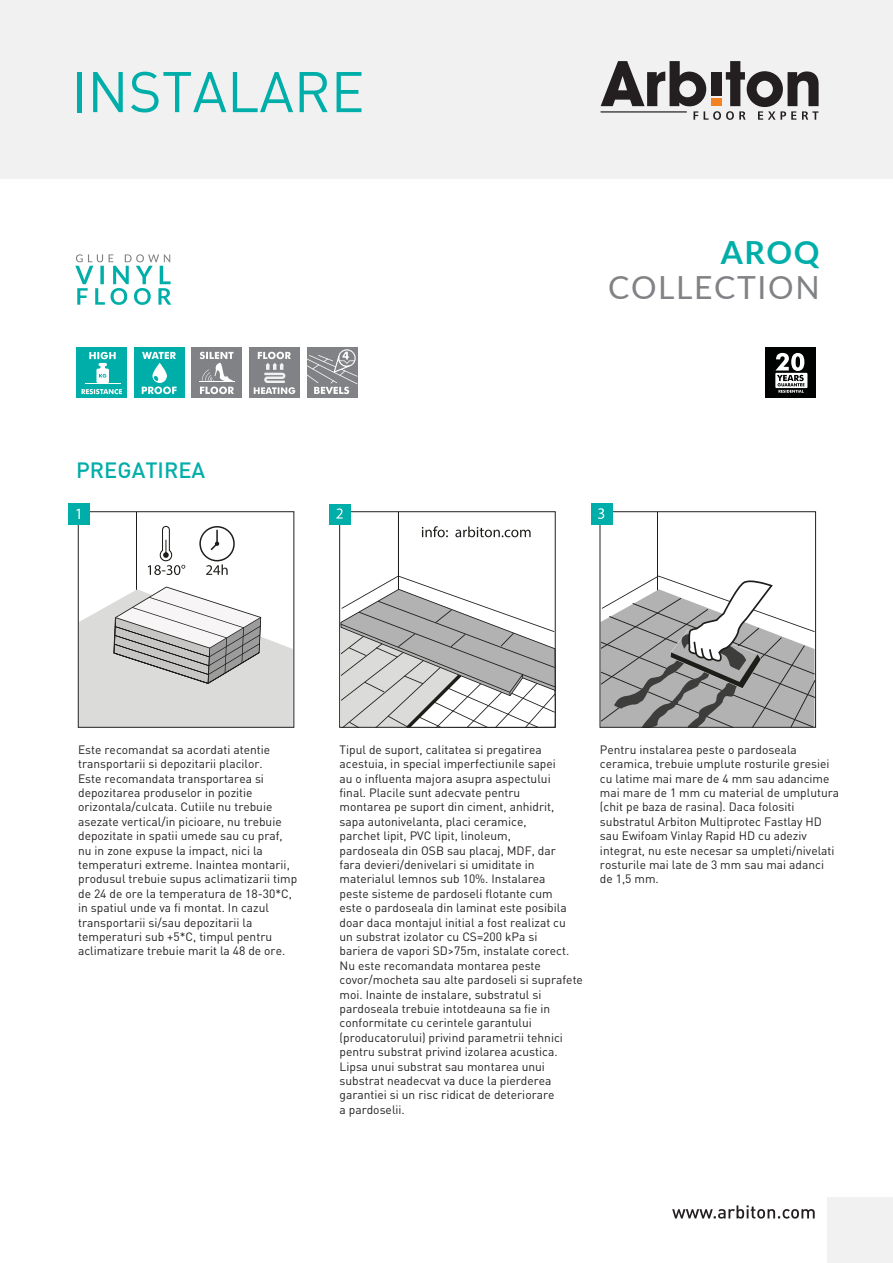
<style>
.page{position:relative;width:893px;height:1263px;background:#fff}
.page>*{position:absolute;margin:0;border:0;box-sizing:border-box;transform-origin:0 0}
.t1{font:56.4px "DIN Pro";color:#00aea9}
.t2{font:31.8px "Lato";letter-spacing:.05em;color:#808285}
.t3{font:700 31.8px "Lato";color:#00aea9}
.t4{font:500 21.9px "DIN Pro";color:#00aea9}
.t5{font:12px/14.4px "DIN Pro";color:#231f20}
</style>
<div class="page">
<div style="left:134px;top:348px;width:51px;height:50px;background:#00aea9"></div>
<div style="left:76px;top:348px;width:51px;height:50px;background:#00aea9"></div>
<svg style="left:142px;top:352px;width:35px;height:42px"></svg>
<svg style="left:75px;top:254px;width:96px;height:51px"></svg>
<svg style="left:81px;top:389px;width:41px;height:5px"></svg>
<svg style="left:89px;top:352px;width:27px;height:31px"></svg>
<hr style="left:85px;top:383px;width:35px;height:1px;background:#fff">
<div style="left:249px;top:348px;width:51px;height:50px;background:#808285"></div>
<div style="left:192px;top:348px;width:50px;height:50px;background:#808285"></div>
<svg style="left:254px;top:352px;width:41px;height:42px"></svg>
<svg style="left:199px;top:352px;width:36px;height:42px"></svg>
<div style="left:307px;top:348px;width:51px;height:50px;background:#808285"></div>
<svg style="left:307px;top:349px;width:50px;height:45px"></svg>
<div style="left:765px;top:348px;width:51px;height:50px;background:#000101"></div>
<svg style="left:775px;top:373px;width:32px;height:15px"></svg>
<svg style="left:775px;top:353px;width:29px;height:40px"></svg>
<hr style="left:657px;top:512px;width:1px;height:79px;background:#1d1d1a">
<svg style="left:602px;top:576px;width:212px;height:150px"></svg>
<div style="left:600px;top:511px;width:216px;height:217px;border:1px solid #231f20"></div>
<hr style="left:398px;top:512px;width:1px;height:79px;background:#1d1d1a">
<svg style="left:341px;top:576px;width:213px;height:150px"></svg>
<svg style="left:422px;top:526px;width:109px;height:11px"></svg>
<div style="left:339px;top:511px;width:217px;height:217px;border:1px solid #231f20"></div>
<div style="left:0;top:0;width:893px;height:179px;background:#f1f1f2"></div>
<svg style="left:601px;top:61px;width:218px;height:59px"></svg>
<div style="left:711px;top:98px;width:10px;height:8px;background:#f58220"></div>
<svg style="left:672px;top:1205px;width:143px;height:13px"></svg>
<div style="left:828px;top:1198px;width:65px;height:65px;background:#f1f1f2"></div>
<hr style="left:137px;top:512px;width:1px;height:79px;background:#1d1d1a">
<svg style="left:199px;top:526px;width:36px;height:49px"></svg>
<svg style="left:148px;top:526px;width:37px;height:49px"></svg>
<svg style="left:80px;top:586px;width:212px;height:140px"></svg>
<div style="left:78px;top:511px;width:216px;height:217px;border:1px solid #231f20"></div>
<div style="left:69px;top:504px;width:21px;height:21px;background:#00aea9"></div>
<svg style="left:76px;top:509px;width:4px;height:10px"></svg>
<div style="left:330px;top:504px;width:21px;height:20px;background:#00aea9"></div>
<svg style="left:336px;top:508px;width:7px;height:11px"></svg>
<div style="left:591px;top:503px;width:21px;height:22px;background:#00aea9"></div>
<svg style="left:598px;top:508px;width:6px;height:11px"></svg>
<h1 class="t1" style="left:71px;top:47px;width:295px">INSTALARE</h1>
<h3 class="t4" style="left:76px;top:455px;width:131px">PREGATIREA</h3>
<h2 class="t3" style="left:721px;top:229px;width:100px">AROQ</h2>
<h2 class="t2" style="left:608px;top:264px;width:213px">COLLECTION</h2>
<p class="t5" style="left:78px;top:742px;width:221px">Este recomandat sa acordati atentie transportarii si depozitarii placilor.<br>Este recomandata transportarea si depozitarea produselor in pozitie orizontala/culcata. Cutiile nu trebuie asezate vertical/in picioare, nu trebuie depozitate in spatii umede sau cu praf, nu in zone expuse la impact, nici la temperaturi extreme. Inaintea montarii, produsul trebuie supus aclimatizarii timp de 24 de ore la temperatura de 18-30*C, in spatiul unde va fi montat. In cazul transportarii si/sau depozitarii la temperaturi sub +5*C, timpul pentru aclimatizare trebuie marit la 48 de ore.</p>
<p class="t5" style="left:340px;top:742px;width:245px">Tipul de suport, calitatea si pregatirea acestuia, in special imperfectiunile sapei<br>au o influenta majora asupra aspectului<br>final. Placile sunt adecvate pentru<br>montarea pe suport din ciment, anhidrit,<br>sapa autonivelanta, placi ceramice,<br>parchet lipit, PVC lipit, linoleum,<br>pardoseala din OSB sau placaj, MDF, dar<br>fara devieri/denivelari si umiditate in materialul lemnos sub 10%. Instalarea<br>peste sisteme de pardoseli flotante cum<br>este o pardoseala din laminat este posibila doar daca montajul initial a fost realizat cu<br>un substrat izolator cu CS=200 kPa si<br>bariera de vapori SD&gt;75m, instalate corect.<br>Nu este recomandata montarea peste covor/mocheta sau alte pardoseli si suprafete moi. Inainte de instalare, substratul si pardoseala trebuie intotdeauna sa fie in conformitate cu cerintele garantului (producatorului) privind parametrii tehnici pentru substrat privind izolarea acustica.<br>Lipsa unui substrat sau montarea unui substrat neadecvat va duce la pierderea garantiei si un risc ridicat de deteriorare<br>a pardoselii.</p>
<p class="t5" style="left:600px;top:742px;width:241px">Pentru instalarea peste o pardoseala ceramica, trebuie umplute rosturile gresiei cu latime mai mare de 4 mm sau adancime mai mare de 1 mm cu material de umplutura (chit pe baza de rasina). Daca folositi substratul Arbiton Multiprotec Fastlay HD sau Ewifoam Vinlay Rapid HD cu adeziv integrat, nu este necesar sa umpleti/nivelati rosturile mai late de 3 mm sau mai adanci de 1,5 mm.</p>
</div>
